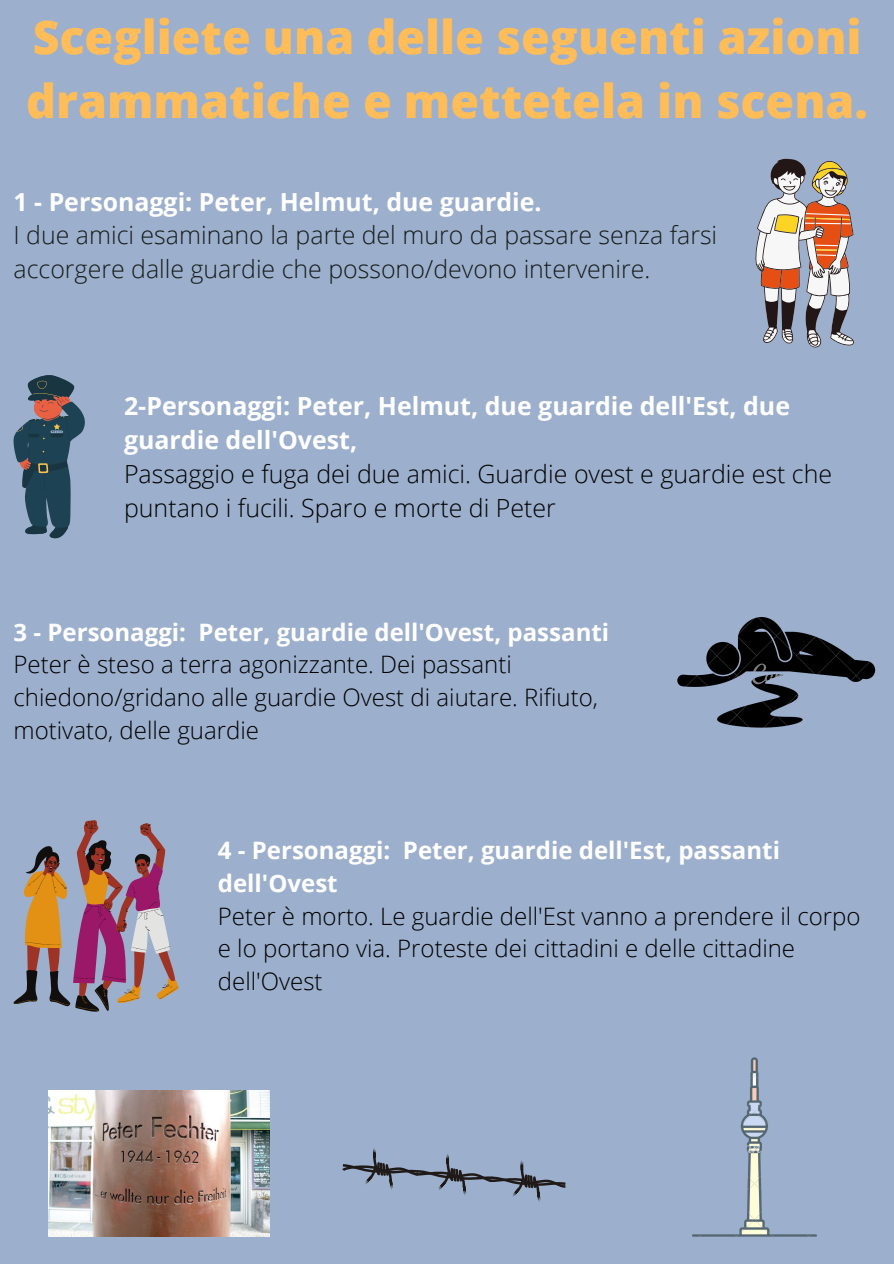
<style>
.page{position:relative;width:894px;height:1264px;background:#fff}
.page>*{position:absolute;margin:0;border:0;box-sizing:border-box;transform-origin:0 0}
.t1{font:800 46.5px/64.2px "Open Sans";color:#ffbd59}
.t2{font:700 24.9px/33.9px "Open Sans";color:#fff}
.t3{font:300 24.9px/33.9px "Open Sans";color:#161c1b}
.t4{font:300 24.9px/33.9px "Open Sans";color:#000}
.t5{font:300 24px/32.7px "Open Sans";color:#000}
.t6{font:700 24px/32.7px "Open Sans";color:#fff}
</style>
<div class="page">
<div style="left:0;top:0;width:893px;height:1263px;background:#9cafcc"></div>
<svg style="left:14px;top:375px;width:70px;height:163px"></svg>
<svg style="left:342px;top:1148px;width:223px;height:54px"></svg>
<svg style="left:755px;top:158px;width:99px;height:189px"></svg>
<img style="left:677px;top:617px;width:197px;height:111px">
<svg style="left:14px;top:820px;width:164px;height:191px"></svg>
<img style="left:692px;top:1057px;width:124px;height:179px">
<img style="left:49px;top:1090px;width:220px;height:146px">
<p class="t1" style="left:26px;top:4px;width:843px">Scegliete una delle seguenti azioni drammatiche e mettetela in scena.</p>
<p class="t2" style="left:14px;top:184px;width:529px">1 - Personaggi: Peter, Helmut, due guardie.</p>
<p class="t3" style="left:14px;top:218px;width:705px">I due amici esaminano la parte del muro da passare senza farsi accorgere dalle guardie che possono/devono intervenire.</p>
<p class="t2" style="left:124px;top:389px;width:667px">2-Personaggi: Peter, Helmut, due guardie dell'Est, due guardie dell'Ovest,</p>
<p class="t4" style="left:124px;top:456px;width:709px">Passaggio e fuga dei due amici. Guardie ovest e guardie est che puntano i fucili. Sparo e morte di Peter</p>
<p class="t6" style="left:14px;top:615px;width:597px">3 - Personaggi: Peter, guardie dell'Ovest, passanti</p>
<p class="t5" style="left:14px;top:647px;width:586px">Peter è steso a terra agonizzante. Dei passanti chiedono/gridano alle guardie Ovest di aiutare. Rifiuto, motivato, delle guardie</p>
<p class="t6" style="left:218px;top:833px;width:563px">4 - Personaggi: Peter, guardie dell'Est, passanti dell'Ovest</p>
<p class="t5" style="left:218px;top:899px;width:644px">Peter è morto. Le guardie dell'Est vanno a prendere il corpo e lo portano via. Proteste dei cittadini e delle cittadine dell'Ovest</p>
</div>
